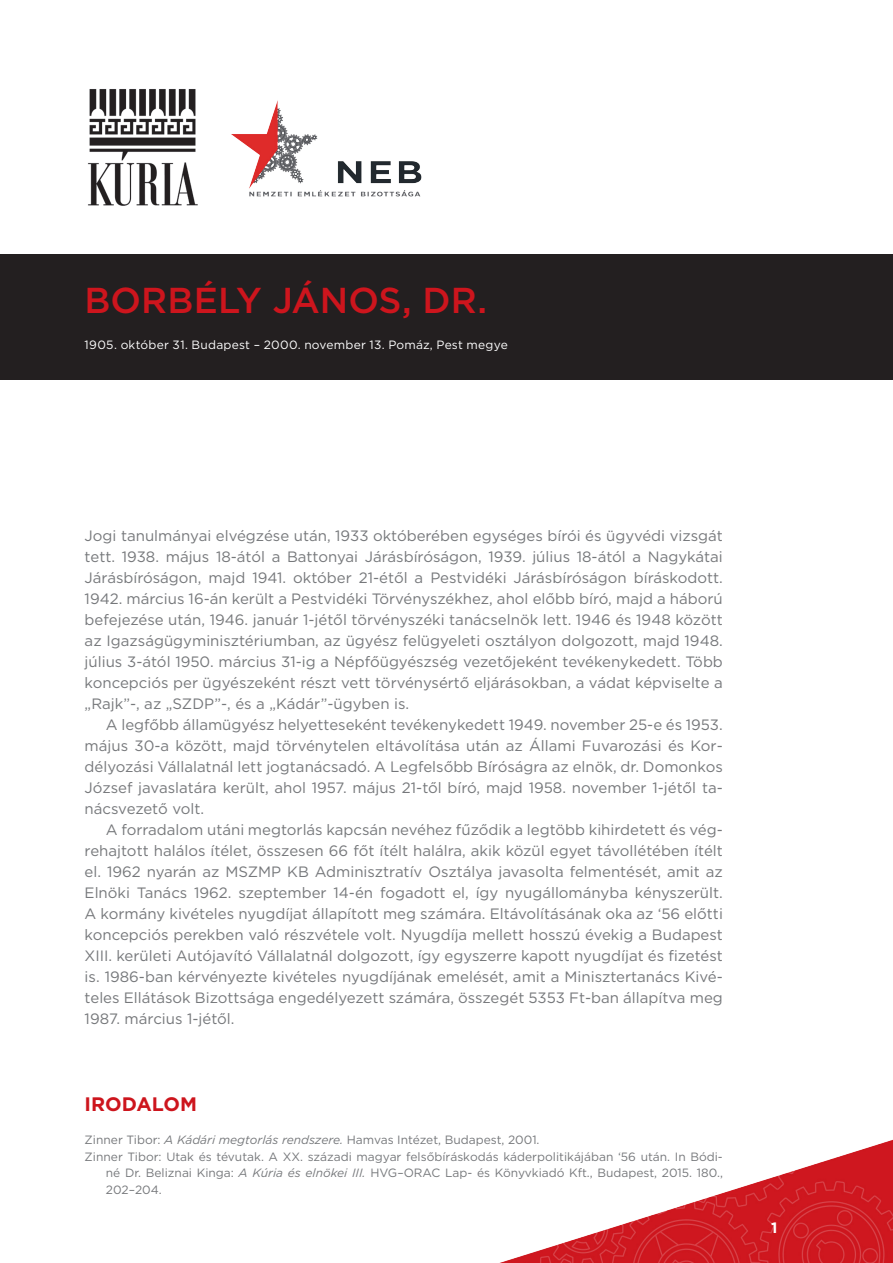
<style>
.page{position:relative;width:893px;height:1263px;background:#fff}
.page>*{position:absolute;margin:0;border:0;box-sizing:border-box;transform-origin:0 0}
.t1{font:500 36px "Gotham";color:#cd151d}
.t2{font:700 19.5px "Gotham";color:#cd151d}
.t3{font:15px/21px "Gotham";color:#76787b;text-align:justify}
.t4{font:700 15px "Gotham";color:#fff}
.t5{font:12px "Gotham";color:#76787b}
.t6{font:12px "Gotham";letter-spacing:.02em;color:#fff}
.s1{font-style:italic}
</style>
<div class="page">
<img style="left:500px;top:1140px;width:393px;height:123px">
<div style="left:0;top:254px;width:893px;height:125px;background:#231f20"></div>
<img style="left:231px;top:100px;width:191px;height:97px">
<img style="left:87px;top:89px;width:111px;height:117px">
<h1 class="t1" style="left:85px;top:277px;width:404px">BORBÉLY JÁNOS, DR.</h1>
<p class="t6" style="left:85px;top:337px;width:425px">1905. október 31. Budapest – 2000. november 13. Pomáz, Pest megye</p>
<p class="t3" style="left:85px;top:525px;width:640px">Jogi tanulmányai elvégzése után, 1933 októberében egységes bírói és ügyvédi vizsgát tett. 1938. május 18-ától a Battonyai Járásbíróságon, 1939. július 18-ától a Nagykátai Járásbíróságon, majd 1941. október 21-étől a Pestvidéki Járásbíróságon bíráskodott.<br>1942. március 16-án került a Pestvidéki Törvényszékhez, ahol előbb bíró, majd a háború befejezése után, 1946. január 1-jétől törvényszéki tanácselnök lett. 1946 és 1948 között az Igazságügyminisztériumban, az ügyész felügyeleti osztályon dolgozott, majd 1948. július 3-ától 1950. március 31-ig a Népfőügyészség vezetőjeként tevékenykedett. Több koncepciós per ügyészeként részt vett törvénysértő eljárásokban, a vádat képviselte a „Rajk”-, az „SZDP”-, és a „Kádár”-ügyben is.</p>
<p class="t3" style="left:85px;top:714px;width:640px;text-indent:21px">A legfőbb államügyész helyetteseként tevékenykedett 1949. november 25-e és 1953. május 30-a között, majd törvénytelen eltávolítása után az Állami Fuvarozási és Kor&shy;délyozási Vállalatnál lett jogtanácsadó. A Legfelsőbb Bíróságra az elnök, dr. Domonkos József javaslatára került, ahol 1957. május 21-től bíró, majd 1958. november 1-jétől ta&shy;nácsvezető volt.</p>
<p class="t3" style="left:85px;top:819px;width:640px;text-indent:21px">A forradalom utáni megtorlás kapcsán nevéhez fűződik a legtöbb kihirdetett és vég&shy;rehajtott halálos ítélet, összesen 66 főt ítélt halálra, akik közül egyet távollétében ítélt el. 1962 nyarán az MSZMP KB Adminisztratív Osztálya javasolta felmentését, amit az Elnöki Tanács 1962. szeptember 14-én fogadott el, így nyugállományba kényszerült.<br>A kormány kivételes nyugdíjat állapított meg számára. Eltávolításának oka az ‘56 előtti koncepciós perekben való részvétele volt. Nyugdíja mellett hosszú évekig a Budapest XIII. kerületi Autójavító Vállalatnál dolgozott, így egyszerre kapott nyugdíjat és fizetést is. 1986-ban kérvényezte kivételes nyugdíjának emelését, amit a Minisztertanács Kivé&shy;teles Ellátások Bizottsága engedélyezett számára, összegét 5353 Ft-ban állapítva meg 1987. március 1-jétől.</p>
<h2 class="t2" style="left:85px;top:1091px;width:114px">IRODALOM</h2>
<p class="t5" style="left:85px;top:1132px;width:456px">Zinner Tibor: <span class="s1">A Kádári megtorlás rendszere.</span> Hamvas Intézet, Budapest, 2001.</p>
<p class="t5" style="left:85px;top:1149px;width:640px">Zinner Tibor: Utak és tévutak. A XX. századi magyar felsőbíráskodás káderpolitikájában ‘56 után. In Bódi-</p>
<p class="t5" style="left:106px;top:1165px;width:618px">né Dr. Beliznai Kinga: <span class="s1">A Kúria és elnökei III.</span> HVG–ORAC Lap- és Könyvkiadó Kft., Budapest, 2015. 180.,</p>
<p class="t5" style="left:106px;top:1182px;width:57px">202–204.</p>
<p class="t4" style="left:771px;top:1218px;width:8px">1</p>
</div>
